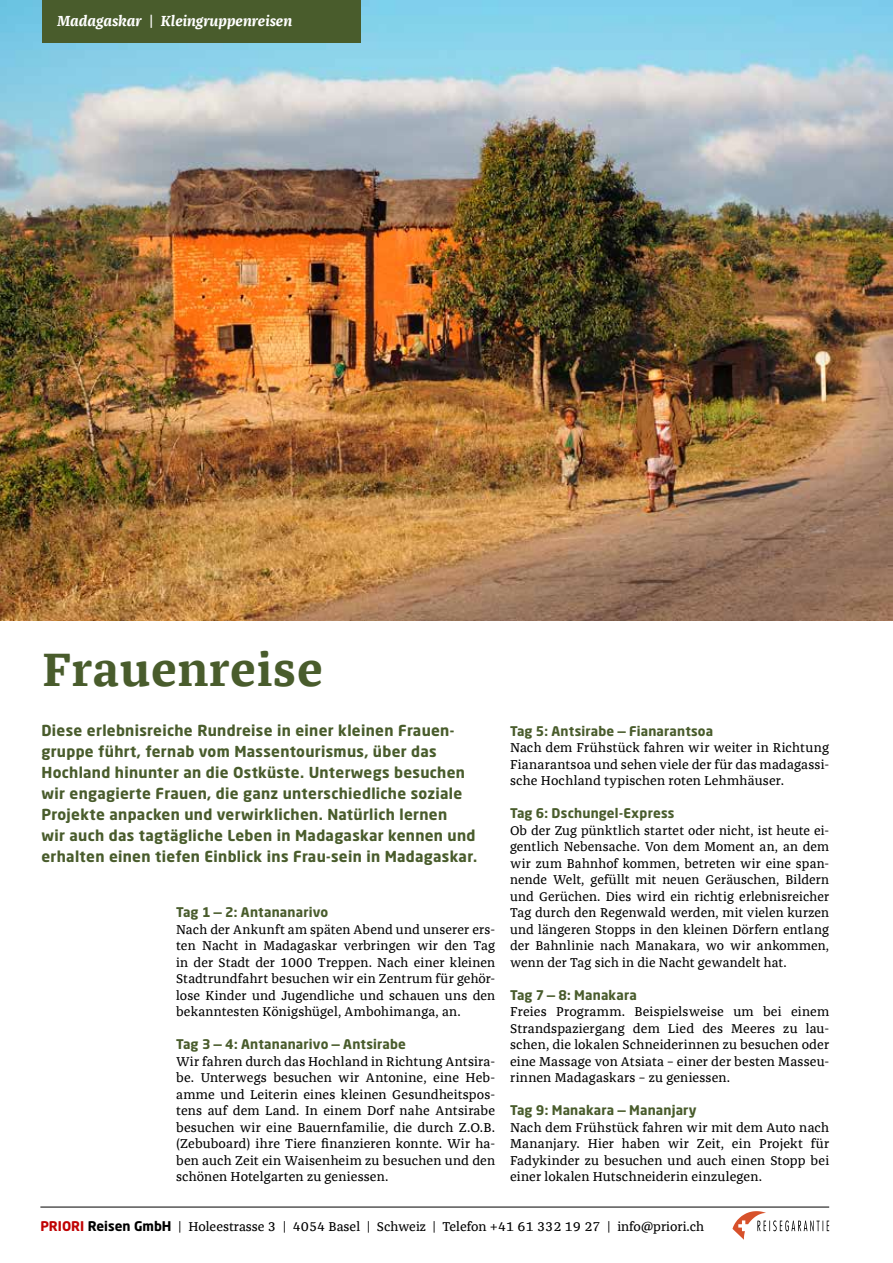
<style>
.page{position:relative;width:893px;height:1263px;background:#fff}
.page>*{position:absolute;margin:0;border:0;box-sizing:border-box;transform-origin:0 0}
.t1{font:700 48px "Franziska Offc";letter-spacing:.02em;color:#495c2c}
.t2{font:700 15px/21px "Neo Sans Std";letter-spacing:.02em;color:#495c2c}
.t3{font:italic 700 15px "Franziska Offc";color:#fff}
.t4{font:13.2px/16.5px "Franziska Offc";letter-spacing:.005em;color:#000;text-align:justify}
.t5{font:700 13.2px "Neo Sans Std";letter-spacing:.015em;color:#495c2c}
.s1{font-family:"Neo Sans Std";font-weight:700;color:#c00304}
.s2{font-family:"Neo Sans Std";font-weight:700}
</style>
<div class="page">
<img style="left:0;top:0;width:893px;height:620px">
<div style="left:43px;top:0;width:318px;height:43px;background:#495c2c"></div>
<svg style="left:732px;top:1211px;width:97px;height:29px"></svg>
<hr style="left:40px;top:1207px;width:789px;height:1px;background:#000">
<p class="t3" style="left:57px;top:12px;width:237px">Madagaskar | Kleingruppenreisen</p>
<h1 class="t1" style="left:43px;top:642px;width:282px">Frauenreise</h1>
<p class="t2" style="left:41px;top:719px;width:437px">Diese erlebnisreiche Rundreise in einer kleinen Frauen&shy;gruppe führt, fernab vom Massentourismus, über das Hochland hinunter an die Ostküste. Unterwegs besuchen wir engagierte Frauen, die ganz unterschiedliche soziale Projekte anpacken und verwirklichen. Natürlich lernen<br>wir auch das tagtägliche Leben in Madagaskar kennen und erhalten einen tiefen Einblick ins Frau-sein in Madagaskar.</p>
<p class="t5" style="left:176px;top:904px;width:154px">Tag 1 — 2: Antananarivo</p>
<p class="t4" style="left:176px;top:921px;width:321px">Nach der Ankunft am späten Abend und unserer ers&shy;ten Nacht in Madagaskar verbringen wir den Tag in der Stadt der 1000 Treppen. Nach einer kleinen Stadtrundfahrt besuchen wir ein Zentrum für gehör&shy;lose Kinder und Jugendliche und schauen uns den bekanntesten Königshügel, Ambohimanga, an.</p>
<p class="t5" style="left:176px;top:1036px;width:231px">Tag 3 — 4: Antananarivo — Antsirabe</p>
<p class="t4" style="left:176px;top:1053px;width:321px">Wir fahren durch das Hochland in Richtung Antsira&shy;be. Unterwegs besuchen wir Antonine, eine Heb&shy;amme und Leiterin eines kleinen Gesundheitspos&shy;tens auf dem Land. In einem Dorf nahe Antsirabe besuchen wir eine Bauernfamilie, die durch Z.O.B. (Zebuboard) ihre Tiere finanzieren konnte. Wir ha&shy;ben auch Zeit ein Waisenheim zu besuchen und den schönen Hotelgarten zu geniessen.</p>
<p class="t5" style="left:510px;top:722px;width:205px">Tag 5: Antsirabe — Fianarantsoa</p>
<p class="t4" style="left:510px;top:740px;width:321px">Nach dem Frühstück fahren wir weiter in Richtung Fianarantsoa und sehen viele der für das madagassi&shy;sche Hochland typischen roten Lehmhäuser.</p>
<p class="t5" style="left:510px;top:805px;width:166px">Tag 6: Dschungel-Express</p>
<p class="t4" style="left:510px;top:822px;width:321px">Ob der Zug pünktlich startet oder nicht, ist heute ei&shy;gentlich Nebensache. Von dem Moment an, an dem wir zum Bahnhof kommen, betreten wir eine span&shy;nende Welt, gefüllt mit neuen Geräuschen, Bildern und Gerüchen. Dies wird ein richtig erlebnisreicher Tag durch den Regenwald werden, mit vielen kurzen und längeren Stopps in den kleinen Dörfern entlang der Bahnlinie nach Manakara, wo wir ankommen, wenn der Tag sich in die Nacht gewandelt hat.</p>
<p class="t5" style="left:510px;top:986px;width:128px">Tag 7 — 8: Manakara</p>
<p class="t4" style="left:510px;top:1004px;width:321px">Freies Programm. Beispielsweise um bei einem Strandspaziergang dem Lied des Meeres zu lau&shy;schen, die lokalen Schneiderinnen zu besuchen oder eine Massage von Atsiata – einer der besten Masseu&shy;rinnen Madagaskars – zu geniessen.</p>
<p class="t5" style="left:510px;top:1102px;width:188px">Tag 9: Manakara — Mananjary</p>
<p class="t4" style="left:510px;top:1119px;width:321px">Nach dem Frühstück fahren wir mit dem Auto nach Mananjary. Hier haben wir Zeit, ein Projekt für Fadykinder zu besuchen und auch einen Stopp bei einer lokalen Hutschneiderin einzulegen.</p>
<p class="t4" style="left:40px;top:1218px;width:665px"><span class="s1">PRIORI</span> <span class="s2">Reisen GmbH</span> | Holeestrasse 3 | 4054 Basel | Schweiz | Telefon +41 61 332 19 27 | info@priori.ch</p>
</div>
